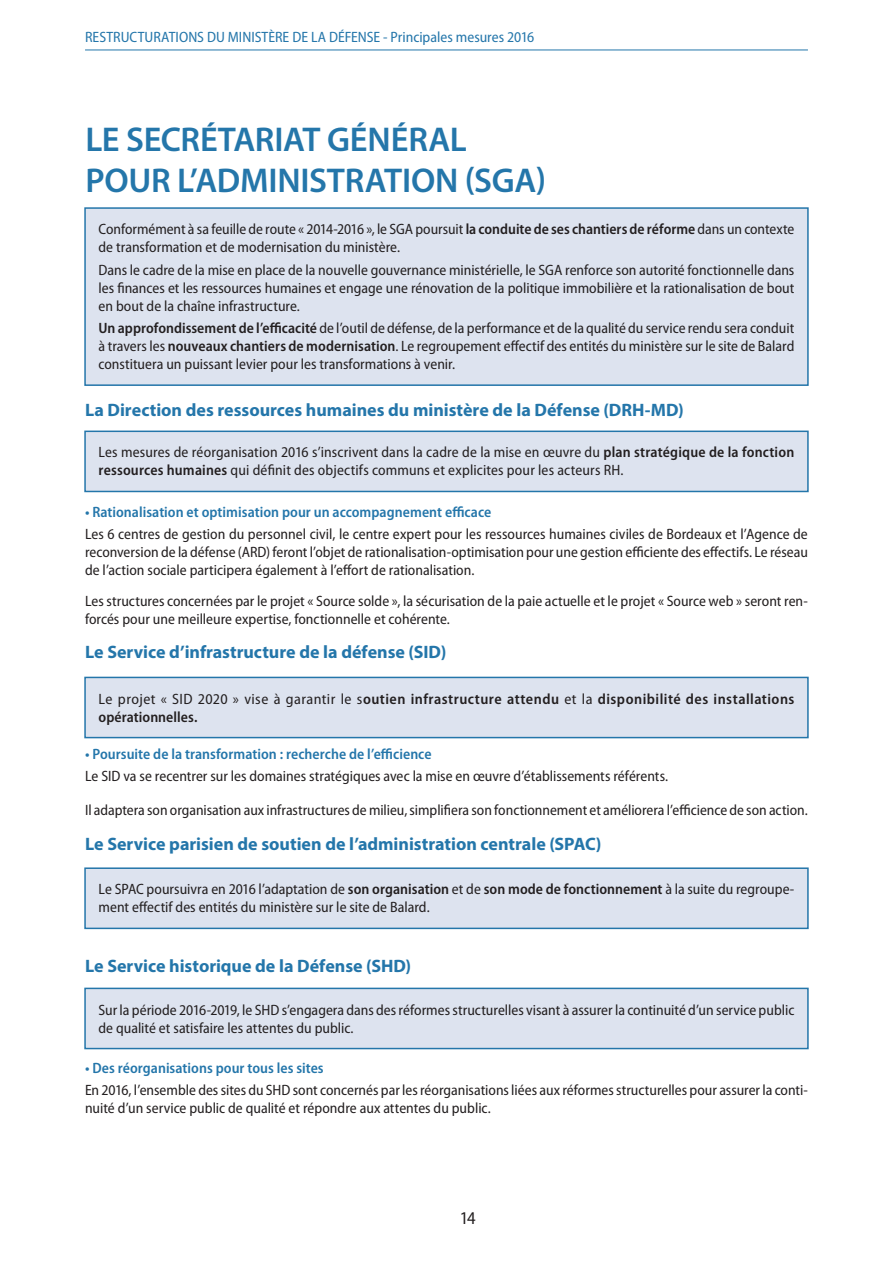
<style>
.page{position:relative;width:893px;height:1263px;background:#fff}
.page>*{position:absolute;margin:0;border:0;box-sizing:border-box;transform-origin:0 0}
.t1{font:600 34.5px/41.4px "Myriad Pro";letter-spacing:-.01em;color:#2476aa}
.t2{font:700 18px "Myriad Pro";color:#2476aa}
.t3{font:semi-condensed 18px "Myriad Pro";color:#231f20}
.t4{font:semi-condensed 15px/18px "Myriad Pro";color:#231f20}
.t5{font:600 semi-condensed 15px "Myriad Pro";letter-spacing:.005em;color:#2476aa}
.t6{font:600 semi-condensed 15px/18px "Myriad Pro";letter-spacing:.03em;color:#231f20}
.t7{font:semi-condensed 15px "Myriad Pro";color:#2476aa}
.s1{font-weight:600}
.s2{font-weight:400}
</style>
<div class="page">
<hr style="left:85px;top:50px;width:723px;height:1px;background:#2476aa">
<div style="left:85px;top:208px;width:723px;height:177px;background:#dde3ef"></div>
<div style="left:84px;top:207px;width:725px;height:179px;border:2px solid #2476aa"></div>
<div style="left:85px;top:431px;width:723px;height:60px;background:#dde3ef"></div>
<div style="left:84px;top:431px;width:725px;height:61px;border:2px solid #2476aa"></div>
<div style="left:85px;top:677px;width:723px;height:60px;background:#dde3ef"></div>
<div style="left:84px;top:677px;width:725px;height:61px;border:2px solid #2476aa"></div>
<div style="left:85px;top:868px;width:723px;height:60px;background:#dde3ef"></div>
<div style="left:84px;top:867px;width:725px;height:62px;border:2px solid #2476aa"></div>
<div style="left:85px;top:988px;width:723px;height:60px;background:#dde3ef"></div>
<div style="left:84px;top:988px;width:725px;height:61px;border:2px solid #2476aa"></div>
<p class="t7" style="left:85px;top:29px;width:451px">RESTRUCTURATIONS DU MINISTÈRE DE LA DÉFENSE - Principales mesures 2016</p>
<h1 class="t1" style="left:85px;top:118px;width:462px">LE SECRÉTARIAT GÉNÉRAL<br>POUR L’ADMINISTRATION (SGA)</h1>
<p class="t4" style="left:99px;top:221px;width:697px">Conformément à sa feuille de route « 2014-2016 », le SGA poursuit <span class="s1">la conduite de ses chantiers de réforme</span> dans un contexte de transformation et de modernisation du ministère.</p>
<p class="t4" style="left:99px;top:261px;width:697px;text-align:justify">Dans le cadre de la mise en place de la nouvelle gouvernance ministérielle, le SGA renforce son autorité fonctionnelle dans les finances et les ressources humaines et engage une rénovation de la politique immobilière et la rationalisation de bout en bout de la chaîne infrastructure.</p>
<p class="t4" style="left:99px;top:319px;width:697px;text-align:justify"><span class="s1">Un approfondissement de l’efficacité</span> de l’outil de défense, de la performance et de la qualité du service rendu sera conduit à travers les <span class="s1">nouveaux chantiers de modernisation</span>. Le regroupement effectif des entités du ministère sur le site de Balard constituera un puissant levier pour les transformations à venir.</p>
<p class="t2" style="left:85px;top:398px;width:600px">La Direction des ressources humaines du ministère de la Défense (DRH-MD)</p>
<p class="t4" style="left:99px;top:444px;width:697px">Les mesures de réorganisation 2016 s’inscrivent dans la cadre de la mise en œuvre du <span class="s1">plan stratégique de la fonction ressources humaines</span> qui définit des objectifs communs et explicites pour les acteurs RH.</p>
<p class="t5" style="left:85px;top:503px;width:408px">• Rationalisation et optimisation pour un accompagnement efficace</p>
<p class="t4" style="left:85px;top:525px;width:724px;text-align:justify">Les 6 centres de gestion du personnel civil, le centre expert pour les ressources humaines civiles de Bordeaux et l’Agence de reconversion de la défense (ARD) feront l’objet de rationalisation-optimisation pour une gestion efficiente des effectifs. Le réseau de l’action sociale participera également à l’effort de rationalisation.</p>
<p class="t4" style="left:85px;top:592px;width:724px">Les structures concernées par le projet « Source solde », la sécurisation de la paie actuelle et le projet « Source web » seront ren&shy;forcés pour une meilleure expertise, fonctionnelle et cohérente.</p>
<p class="t2" style="left:85px;top:640px;width:363px">Le Service d’infrastructure de la défense (SID)</p>
<p class="t6" style="left:99px;top:690px;width:697px"><span class="s2">Le projet « SID 2020 » vise à garantir le s</span>outien infrastructure attendu <span class="s2">et la</span> disponibilité des installations opérationnelles.</p>
<p class="t5" style="left:85px;top:745px;width:348px">• Poursuite de la transformation : recherche de l’efficience</p>
<p class="t4" style="left:85px;top:767px;width:585px">Le SID va se recentrer sur les domaines stratégiques avec la mise en œuvre d’établissements référents.</p>
<p class="t4" style="left:85px;top:802px;width:724px">Il adaptera son organisation aux infrastructures de milieu, simplifiera son fonctionnement et améliorera l’efficience de son action.</p>
<p class="t2" style="left:85px;top:832px;width:518px">Le Service parisien de soutien de l’administration centrale (SPAC)</p>
<p class="t4" style="left:99px;top:881px;width:697px">Le SPAC poursuivra en 2016 l’adaptation de <span class="s1">son organisation</span> et de <span class="s1">son mode de fonctionnement</span> à la suite du regroupe&shy;ment effectif des entités du ministère sur le site de Balard.</p>
<p class="t2" style="left:85px;top:954px;width:328px">Le Service historique de la Défense (SHD)</p>
<p class="t4" style="left:99px;top:1001px;width:697px">Sur la période 2016-2019, le SHD s’engagera dans des réformes structurelles visant à assurer la continuité d’un service public de qualité et satisfaire les attentes du public.</p>
<p class="t5" style="left:85px;top:1059px;width:240px">• Des réorganisations pour tous les sites</p>
<p class="t4" style="left:85px;top:1081px;width:724px">En 2016, l’ensemble des sites du SHD sont concernés par les réorganisations liées aux réformes structurelles pour assurer la conti&shy;nuité d’un service public de qualité et répondre aux attentes du public.</p>
<p class="t3" style="left:460px;top:1208px;width:18px">14</p>
</div>
